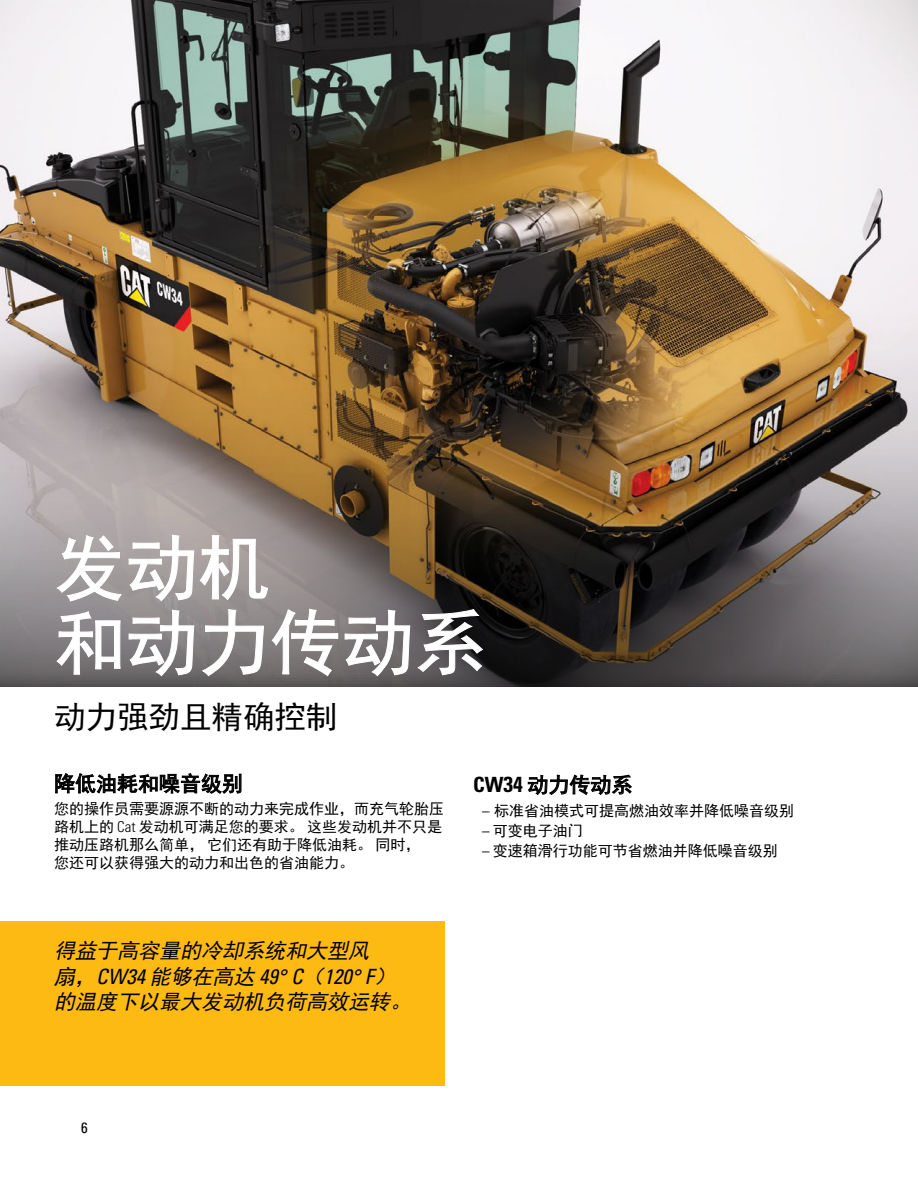
<style>
.page{position:relative;width:918px;height:1188px;background:#fff}
.page>*{position:absolute;margin:0;border:0;box-sizing:border-box;transform-origin:0 0}
.t1{font:72px/75px "Sim Hei";color:#fff}
.t2{font:31.5px "Sim Hei";color:#000}
.t3{font:italic 21px "Sim Hei";color:#000}
.t4{font:italic condensed 21px "Univers LT Std";color:#000}
.t5{font:21px "Sim Hei";color:#000}
.t6{font:15px/18px "Sim Hei";color:#000}
.t7{font:condensed 15px "Univers LT Std";color:#000}
.s1{font-family:"Univers LT Std";font-weight:300;font-stretch:condensed}
.s2{font-family:"Sim Hei";font-stretch:normal}
.s3{font-style:inherit}
.s4{font-family:"Univers LT Std";font-weight:700;font-stretch:condensed}
.s5{font-family:"Univers LT Std";font-weight:700;font-stretch:condensed;font-size:21.75px}
.s6{font-family:"Univers LT Std";font-stretch:condensed}
</style>
<div class="page">
<img style="left:0;top:0;width:918px;height:297px">
<img style="left:0;top:297px;width:918px;height:390px">
<div style="left:0;top:921px;width:445px;height:164px;background:#fdba12"></div>
<svg style="left:57px;top:535px;width:65px;height:66px;background:#aea9aa"></svg>
<svg style="left:129px;top:535px;width:65px;height:66px;background:#b1abab"></svg>
<svg style="left:200px;top:535px;width:68px;height:65px;background:#aea7a6"></svg>
<svg style="left:56px;top:611px;width:65px;height:64px;background:#918e90"></svg>
<svg style="left:129px;top:610px;width:65px;height:66px;background:#928f90"></svg>
<svg style="left:202px;top:609px;width:62px;height:67px;background:#8d8889"></svg>
<svg style="left:272px;top:609px;width:66px;height:67px;background:#908b8b"></svg>
<svg style="left:345px;top:610px;width:65px;height:66px;background:#858182"></svg>
<svg style="left:417px;top:609px;width:66px;height:66px;background:#595759"></svg>
<svg style="left:528px;top:774px;width:104px;height:21px"></svg>
<svg style="left:55px;top:773px;width:187px;height:21px"></svg>
<h1 class="t1" style="left:54px;top:530px;width:433px">发动机<br>和动力传动系</h1>
<h2 class="t2" style="left:54px;top:701px;width:285px">动力强劲且精确控制</h2>
<h3 class="t5" style="left:54px;top:773px;width:190px">降低油耗和噪音级别</h3>
<p class="t6" style="left:54px;top:800px;width:391px">您的操作员需要源源不断的动力来完成作业，而充气轮胎压路机上的 <span class="s1">Cat</span> 发动机可满足您的要求。这些发动机并不只是推动压路机那么简单，它们还有助于降低油耗。同时，<br>您还可以获得强大的动力和出色的省油能力。</p>
<h3 class="t3" style="left:54px;top:940px;width:321px">得益于高容量的冷却系统和大型风</h3>
<h3 class="t4" style="left:54px;top:963px;width:347px"><span class="s2">扇，</span>CW34 <span class="s2">能够在高达</span> 49<span class="s3">°</span>C<span class="s2">（</span>120<span class="s3">°</span>F<span class="s2">）</span></h3>
<h3 class="t3" style="left:54px;top:991px;width:363px">的温度下以最大发动机负荷高效运转。</h3>
<h3 class="t5" style="left:473px;top:774px;width:161px"><span class="s4">CW</span><span class="s5">34</span> 动力传动系</h3>
<p class="t6" style="left:482px;top:801px;width:313px"><span class="s6">–</span> 标准省油模式可提高燃油效率并降低噪音级别</p>
<p class="t6" style="left:482px;top:822px;width:102px"><span class="s6">–</span> 可变电子油门</p>
<p class="t6" style="left:482px;top:842px;width:297px"><span class="s6">–</span> 变速箱滑行功能可节省燃油并降低噪音级别</p>
<p class="t7" style="left:81px;top:1118px;width:8px">6</p>
</div>
